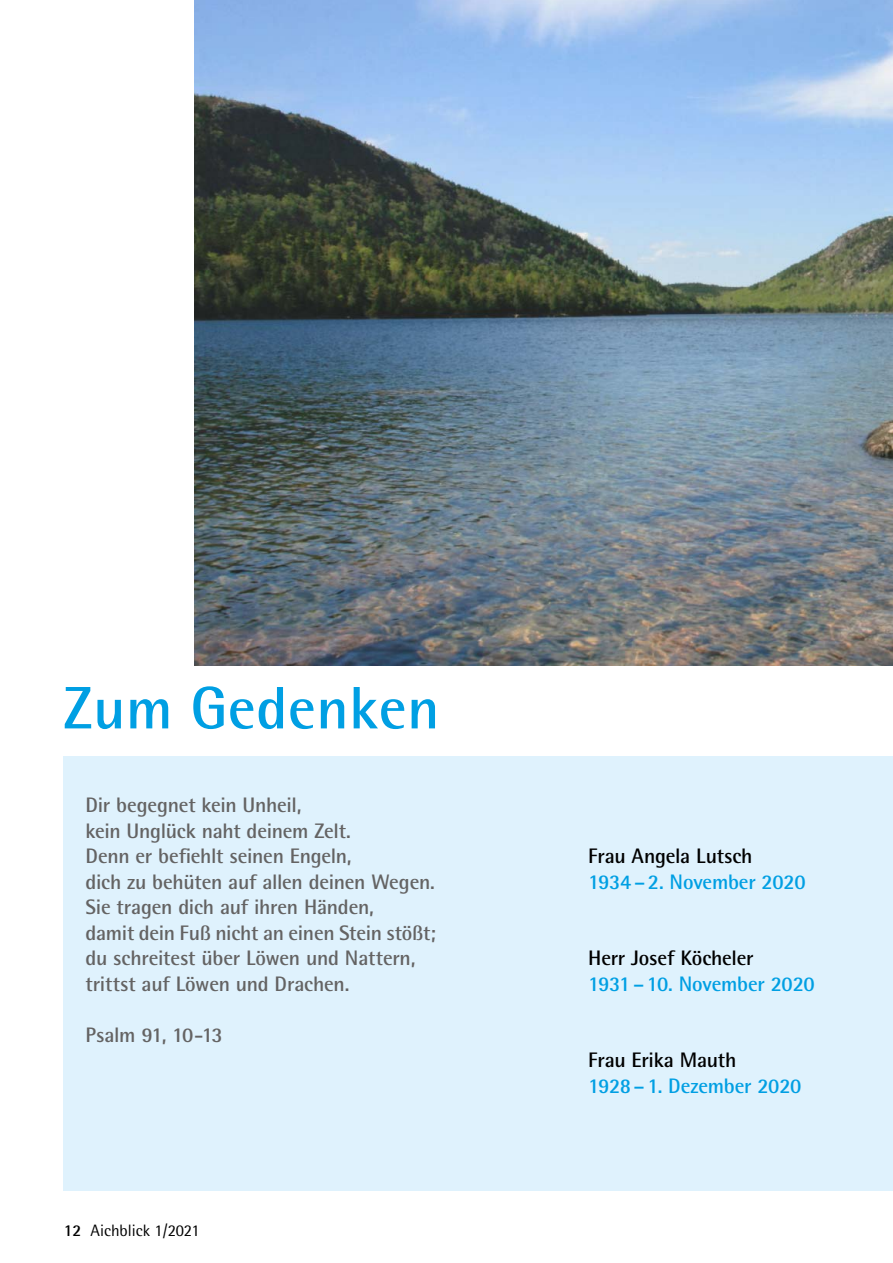
<style>
.page{position:relative;width:893px;height:1263px;background:#fff}
.page>*{position:absolute;margin:0;border:0;box-sizing:border-box;transform-origin:0 0}
.t1{font:700 60px "Agfa Rotis Semisans";letter-spacing:.01em;color:#009fe3}
.t2{font:700 21px/25.5px "Agfa Rotis Semisans";letter-spacing:-.015em;color:#646363}
.t3{font:700 21px "Agfa Rotis Semisans";letter-spacing:-.015em;color:#009fe3}
.t4{font:700 21px "Agfa Rotis Semisans";letter-spacing:-.01em;color:#000}
.t5{font:16.5px "Agfa Rotis Semisans";color:#000}
.s1{font-weight:700}
</style>
<div class="page">
<div style="left:64px;top:756px;width:829px;height:434px;background:#dff2fd"></div>
<img style="left:195px;top:0;width:698px;height:665px">
<h1 class="t1" style="left:64px;top:671px;width:377px">Zum Gedenken</h1>
<p class="t2" style="left:86px;top:792px;width:352px">Dir begegnet kein Unheil,<br>kein Unglück naht deinem Zelt.<br>Denn er befiehlt seinen Engeln,<br>dich zu behüten auf allen deinen Wegen.<br>Sie tragen dich auf ihren Händen,<br>damit dein Fuß nicht an einen Stein stößt; du schreitest über Löwen und Nattern, trittst auf Löwen und Drachen.</p>
<p class="t2" style="left:86px;top:1022px;width:139px">Psalm 91, 10-13</p>
<p class="t5" style="left:64px;top:1221px;width:138px"><span class="s1">12</span> Aichblick 1/2021</p>
<p class="t4" style="left:588px;top:843px;width:166px">Frau Angela Lutsch</p>
<p class="t3" style="left:588px;top:869px;width:219px">1934–2. November 2020</p>
<p class="t4" style="left:588px;top:945px;width:167px">Herr Josef Köcheler</p>
<p class="t3" style="left:588px;top:971px;width:228px">1931–10. November 2020</p>
<p class="t4" style="left:588px;top:1047px;width:150px">Frau Erika Mauth</p>
<p class="t3" style="left:588px;top:1073px;width:215px">1928–1. Dezember 2020</p>
</div>
